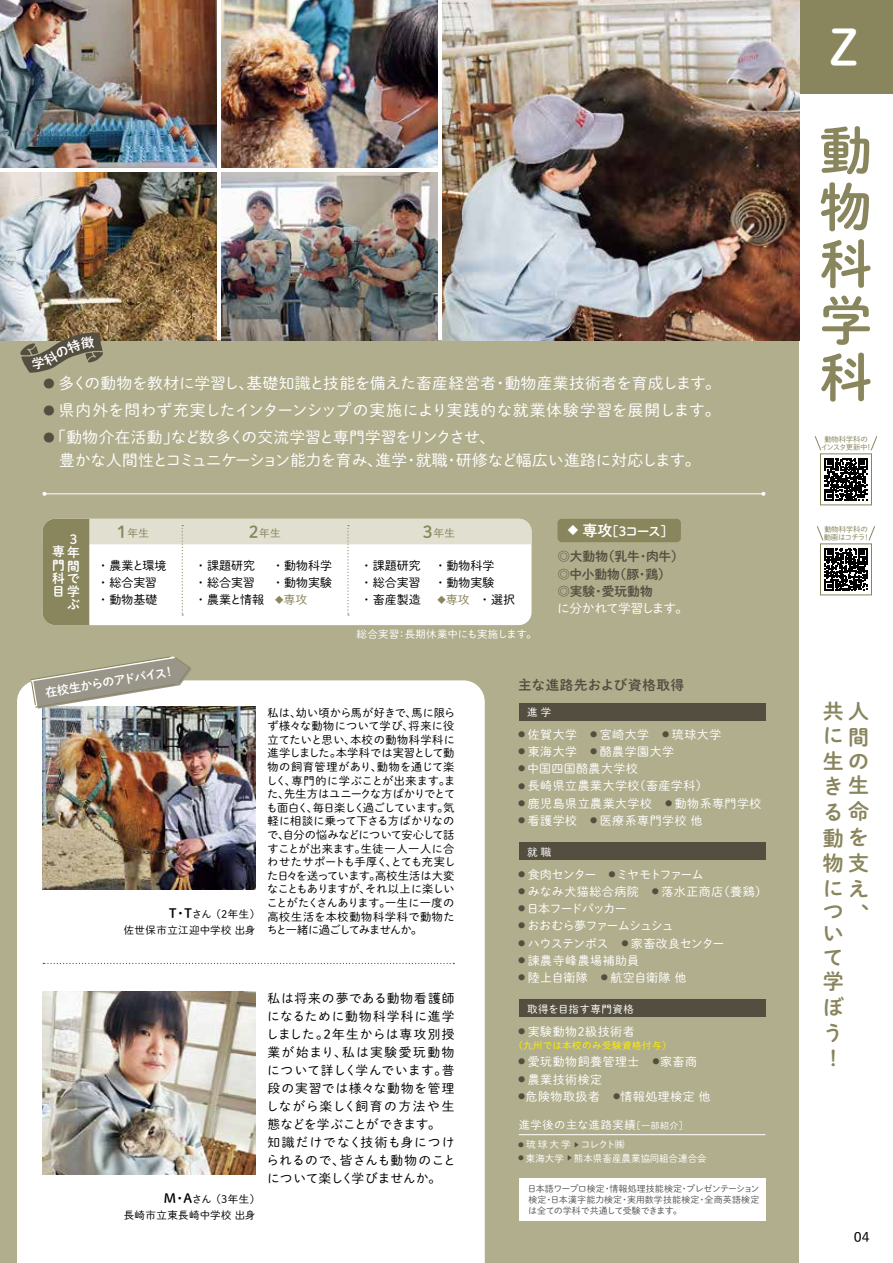
<style>
.page{position:relative;width:893px;height:1263px;background:#fff}
.page>*{position:absolute;margin:0;border:0;box-sizing:border-box;transform-origin:0 0}
.t1{font:52.5px/56.7px "P Shuei M Go Std B";color:#89855d;text-align:justify}
.t2{font:49.2px "P Shuei M Go Std B";color:#fff}
.t3{font:21px/25.3px "P Shuei M Go Std B";color:#89855d;text-align:justify}
.t4{font:15.75px/22.5px "P Shuei M Go Std L";letter-spacing:-.01em;color:#fff}
.t5{font:15.75px "P Shuei M Go Std L";letter-spacing:.02em;color:#fff}
.t6{font:13.5px "P Shuei M Go Std B";letter-spacing:.05em;color:#544e40}
.t7{font:13.5px "P Shuei M Go Std L";color:#000}
.t8{font:12.75px/18px "P Shuei M Go Std L";letter-spacing:.05em;color:#000}
.t9{font:12.75px/17.2px "P Shuei M Go Std B";color:#544e40}
.t10{font:12.75px/13px "P Shuei M Go Std B";color:#fff;text-align:justify}
.t11{font:12.75px "P Shuei M Go Std L";letter-spacing:-.07em;color:#fff}
.t12{font:12px "P Shuei M Go Std L";letter-spacing:.04em;color:#fff}
.t13{font:12px/17.2px "P Shuei M Go Std L";color:#000}
.t14{font:12px "P Shuei M Go Std L";letter-spacing:-.07em;color:#fff}
.t15{font:12px "P Shuei M Go Std L";letter-spacing:-.05em;color:#fff}
.t16{font:12px "P Shuei M Go Std L";letter-spacing:-.1em;color:#fff}
.t17{font:12px "P Shuei M Go Std L";color:#fff}
.t18{font:12px "P Shuei M Go Std B";color:#fff}
.t19{font:12px "P Shuei M Go Std L";color:#89855d}
.t20{font:11.25px/13.6px "P Shuei M Go Std L";color:#000;text-align:justify}
.t21{font:11.25px "P Shuei M Go Std L";letter-spacing:.05em;color:#fff}
.t22{font:10.8px "P Shuei M Go Std L";color:#89855d}
.t23{font:10.5px/16.2px "P Shuei M Go Std L";letter-spacing:.04em;color:#000}
.t24{font:10.5px "P Shuei M Go Std L";letter-spacing:-.005em;color:#fff}
.t25{font:10.5px "P Shuei M Go Std L";letter-spacing:.05em;color:#fff}
.t26{font:10.5px "P Shuei M Go Std L";letter-spacing:.03em;color:#fff}
.t27{font:9.75px "P Shuei M Go Std L";color:#fff}
.t28{font:9.75px "P Shuei M Go Std L";letter-spacing:.065em;color:#fff}
.t29{font:9.6px "P Shuei M Go Std L";letter-spacing:.04em;color:#fff100}
.t30{font:9px/11.2px "P Shuei M Go Std L";letter-spacing:-.005em;color:#595757;text-align:justify}
.t31{font:7.5px/7.5px "P Shuei M Go Std L";letter-spacing:-.04em;color:#89855d}
.s1{font-size:11.85px;color:#544e40}
.s2{font-family:"P Shuei M Go Std B";font-size:16.5px}
.s3{font-size:8.4px}
.s4{font-size:8.4px;color:#89855d}
.s5{color:#89855d}
.s6{font-family:"P Shuei M Go Std L";font-size:10.5px}
.s7{font-size:15px}
.s8{font-family:"P Shuei M Go Std B";font-size:12.75px}
.s9{font-family:"Koz Go Pr 6 N"}
.s10{font-size:9px}
</style>
<div class="page">
<div style="left:0;top:340px;width:893px;height:923px;background:#b1ae8d"></div>
<div style="left:17px;top:680px;width:468px;height:583px;background:#fff"></div>
<div style="left:799px;top:0;width:94px;height:1263px;background:#fff"></div>
<div style="left:799px;top:0;width:94px;height:94px;background:#89855d"></div>
<div style="left:558px;top:519px;width:123px;height:23px;background:#89855d;border-radius:4px"></div>
<svg style="left:43px;top:519px;width:488px;height:106px;background:#ecebe4"></svg>
<div style="left:519px;top:703px;width:246px;height:17px;background:#544e40"></div>
<div style="left:519px;top:843px;width:246px;height:17px;background:#544e40"></div>
<div style="left:519px;top:1000px;width:246px;height:17px;background:#544e40"></div>
<img style="left:442px;top:0;width:357px;height:340px">
<img style="left:0;top:0;width:217px;height:168px">
<img style="left:0;top:172px;width:217px;height:168px">
<img style="left:221px;top:0;width:217px;height:168px">
<img style="left:221px;top:172px;width:217px;height:168px">
<div style="left:820px;top:544px;width:52px;height:51px;border:1px solid #89855d"></div>
<svg style="left:825px;top:548px;width:42px;height:43px"></svg>
<svg style="left:868px;top:526px;width:7px;height:15px"></svg>
<svg style="left:817px;top:526px;width:6px;height:15px"></svg>
<div style="left:820px;top:454px;width:52px;height:51px;border:1px solid #89855d"></div>
<svg style="left:871px;top:436px;width:6px;height:15px"></svg>
<svg style="left:815px;top:436px;width:6px;height:15px"></svg>
<svg style="left:825px;top:458px;width:42px;height:43px"></svg>
<svg style="left:43px;top:963px;width:411px;height:1px"></svg>
<img style="left:43px;top:991px;width:212px;height:183px">
<img style="left:43px;top:707px;width:212px;height:182px">
<hr style="left:44px;top:493px;width:719px;height:1px;background:#fff">
<svg style="left:761px;top:492px;width:4px;height:4px"></svg>
<div style="left:519px;top:1178px;width:246px;height:42px;background:#fff"></div>
<hr style="left:519px;top:1134px;width:246px;height:1px;background:#fff">
<svg style="left:30px;top:656px;width:162px;height:53px"></svg>
<svg style="left:20px;top:332px;width:83px;height:41px"></svg>
<h3 class="t4" style="left:43px;top:372px;width:679px"><span class="s1">●</span> 多くの動物を教材に学習し、基礎知識と技能を備えた畜産経営者・動物産業技術者を育成します。</h3>
<h3 class="t5" style="left:43px;top:399px;width:679px"><span class="s1">●</span> 県内外を問わず充実したインターンシップの実施により実践的な就業体験学習を展開します。</h3>
<h3 class="t4" style="left:43px;top:426px;width:659px"><span class="s1">●</span>「動物介在活動」など数多くの交流学習と専門学習をリンクさせ、<br>　豊かな人間性とコミュニケーション能力を育み、進学・就職・研修など幅広い進路に対応します。</h3>
<p class="t10" style="left:70px;top:532px;width:9px">3</p>
<p class="t10" style="left:52px;top:545px;width:29px">専年門間科で目学</p>
<p class="t10" style="left:67px;top:597px;width:14px">ぶ</p>
<p class="t22" style="left:117px;top:525px;width:34px"><span class="s2">1</span>年生</p>
<p class="t13" style="left:97px;top:556px;width:71px">・ 農業と環境・ 総合実習・ 動物基礎</p>
<p class="t22" style="left:249px;top:525px;width:34px"><span class="s2">2</span>年生</p>
<p class="t13" style="left:195px;top:556px;width:71px">・ 課題研究・ 総合実習・ 農業と情報</p>
<p class="t13" style="left:272px;top:556px;width:62px">・ 動物科学・ 動物実験</p>
<p class="t19" style="left:275px;top:591px;width:34px"><span class="s3">◆</span>専攻</p>
<p class="t22" style="left:423px;top:525px;width:34px"><span class="s2">3</span>年生</p>
<p class="t13" style="left:434px;top:556px;width:62px">・ 動物科学・ 動物実験</p>
<p class="t13" style="left:437px;top:591px;width:79px"><span class="s4">◆</span><span class="s5">専攻</span>　・ 選択</p>
<p class="t13" style="left:361px;top:556px;width:62px;text-align:justify">・ 課題研究・ 総合実習・ 畜産製造</p>
<p class="t24" style="left:357px;top:626px;width:182px">総合実習：長期休業中にも実施します。</p>
<p class="t10" style="left:568px;top:524px;width:107px"><span class="s6">◆</span> <span class="s7">専攻</span>［3コース］</p>
<p class="t9" style="left:557px;top:547px;width:128px">◎大動物（乳牛・肉牛）◎中小動物（豚・鶏）◎実験・愛玩動物</p>
<p class="t11" style="left:557px;top:599px;width:132px">に分かれて学習します。</p>
<p class="t18" style="left:44px;top:683px;width:133px;rotate:-9deg">在校生からのアドバイス！</p>
<p class="t23" style="left:124px;top:905px;width:138px;text-indent:45px"><span class="s8">T・T</span>さん（2年生）佐世保市立江迎中学校 出身</p>
<p class="t20" style="left:266px;top:705px;width:191px">私は、幼い頃から馬が好きで、馬に限らず様々な動物について学び、将来に役立てたいと思い、本校の動物科学科に進学しました。本学科では実習として動物の飼育管理があり、動物を通じて楽しく、専門的に学ぶことが出来ます。また、先生方はユニークな方ばかりでとても面白く、毎日楽しく過ごしています。気軽に相談に乗って下さる方ばかりなので、自分の悩みなどについて安心して話すことが出来ます。生徒一人一人に合わせたサポートも手厚く、とても充実した日々を送っています。高校生活は大変なこともありますが、それ以上に楽しいことがたくさんあります。一生に一度の高校生活を本校動物科学科で動物たちと一緒に過ごしてみませんか。</p>
<p class="t23" style="left:124px;top:1190px;width:138px;text-indent:40px"><span class="s8">M・A</span>さん（3年生）長崎市立東長崎中学校 出身</p>
<p class="t8" style="left:266px;top:988px;width:191px">私は将来の夢である動物看護師になるために動物科学科に進学しました。２年生からは専攻別授業が始まり、私は実験愛玩動物について詳しく学んでいます。普段の実習では様々な動物を管理しながら楽しく飼育の方法や生態などを学ぶことができます。<br>知識だけでなく技術も身につけられるので、皆さんも動物のことについて楽しく学びませんか。</p>
<p class="t6" style="left:518px;top:675px;width:168px">主な進路先および資格取得</p>
<p class="t26" style="left:527px;top:704px;width:26px">進学</p>
<p class="t12" style="left:518px;top:725px;width:205px"><sup>●</sup> 佐賀大学　<sup>●</sup> 宮<span class="s9">崎</span>大学　<sup>●</sup> 琉球大学</p>
<p class="t12" style="left:518px;top:743px;width:170px"><sup>●</sup> 東海大学　<sup>●</sup> 酪農学園大学　</p>
<p class="t12" style="left:518px;top:760px;width:121px"><sup>●</sup> 中国四国酪農大学校</p>
<p class="t12" style="left:518px;top:777px;width:185px"><sup>●</sup> 長崎県立農業大学校(畜産学科)</p>
<p class="t12" style="left:518px;top:794px;width:245px"><sup>●</sup> 鹿児島県立農業大学校　<sup>●</sup> 動物系専門学校</p>
<p class="t12" style="left:518px;top:812px;width:186px"><sup>●</sup> 看護学校　<sup>●</sup> 医療系専門学校 他</p>
<p class="t26" style="left:527px;top:844px;width:26px">就職</p>
<p class="t16" style="left:518px;top:865px;width:187px"><sup>●</sup> 食肉センター　<sup>●</sup> ミヤモトファーム</p>
<p class="t12" style="left:518px;top:882px;width:251px"><sup>●</sup> みなみ犬猫総合病院　<sup>●</sup> 落水正商店（養鶏）</p>
<p class="t14" style="left:518px;top:900px;width:110px"><sup>●</sup> 日本フードパッカー</p>
<p class="t14" style="left:518px;top:917px;width:157px"><sup>●</sup> おおむら夢ファームシュシュ</p>
<p class="t15" style="left:518px;top:934px;width:208px"><sup>●</sup> ハウステンボス　<sup>●</sup> 家畜改良センター</p>
<p class="t12" style="left:518px;top:951px;width:123px"><sup>●</sup> 諫農寺峰農場補助員</p>
<p class="t17" style="left:518px;top:969px;width:170px"><sup>●</sup> 陸上自衛隊　<sup>●</sup> 航空自衛隊 他</p>
<p class="t25" style="left:527px;top:1001px;width:109px">取得を目指す専門資格</p>
<p class="t12" style="left:518px;top:1022px;width:118px"><sup>●</sup> 実験動物２級技術者</p>
<p class="t29" style="left:513px;top:1038px;width:160px">（九州では本校のみ受験資格付与）</p>
<p class="t12" style="left:518px;top:1053px;width:180px"><sup>●</sup> 愛玩動物飼養管理士　<sup>●</sup>家畜商</p>
<p class="t12" style="left:518px;top:1070px;width:86px"><sup>●</sup> 農業技術検定</p>
<p class="t12" style="left:518px;top:1087px;width:194px"><sup>●</sup>危険物取扱者　<sup>●</sup>情報処理検定 他</p>
<p class="t21" style="left:519px;top:1116px;width:171px">進学後の主な進路実績<span class="s10">［一部紹介］</span></p>
<p class="t28" style="left:518px;top:1138px;width:108px"><sup>●</sup> 琉球大学 <sup>▶</sup>コレクト㈱</p>
<p class="t27" style="left:518px;top:1151px;width:190px"><sup>●</sup> 東海大学 <sup>▶</sup> 熊本県畜産農業協同組合連合会</p>
<p class="t30" style="left:528px;top:1182px;width:234px">日本語ワープロ検定・情報処理技能検定・プレゼンテーション検定・日本漢字能力検定・実用数学技能検定・全商英語検定は全ての学科で共通して受験できます。</p>
<h2 class="t2" style="left:829px;top:11px;width:31px">Z</h2>
<h1 class="t1" style="left:820px;top:120px;width:52px">動物科学科</h1>
<p class="t31" style="left:821px;top:435px;width:53px;text-align:center">動物科学科のインスタ更新中！</p>
<p class="t31" style="left:824px;top:525px;width:48px">動物科学科の動画はコチラ！</p>
<h3 class="t3" style="left:823px;top:698px;width:47px">共人に間生のき生る命動を物支にえ</h3>
<h3 class="t3" style="left:823px;top:898px;width:22px;line-height:24.5px;text-align:left">ついて学ぼう！</h3>
<h3 class="t3" style="left:848px;top:900px;width:21px">、</h3>
<p class="t7" style="left:854px;top:1227px;width:17px">04</p>
</div>
